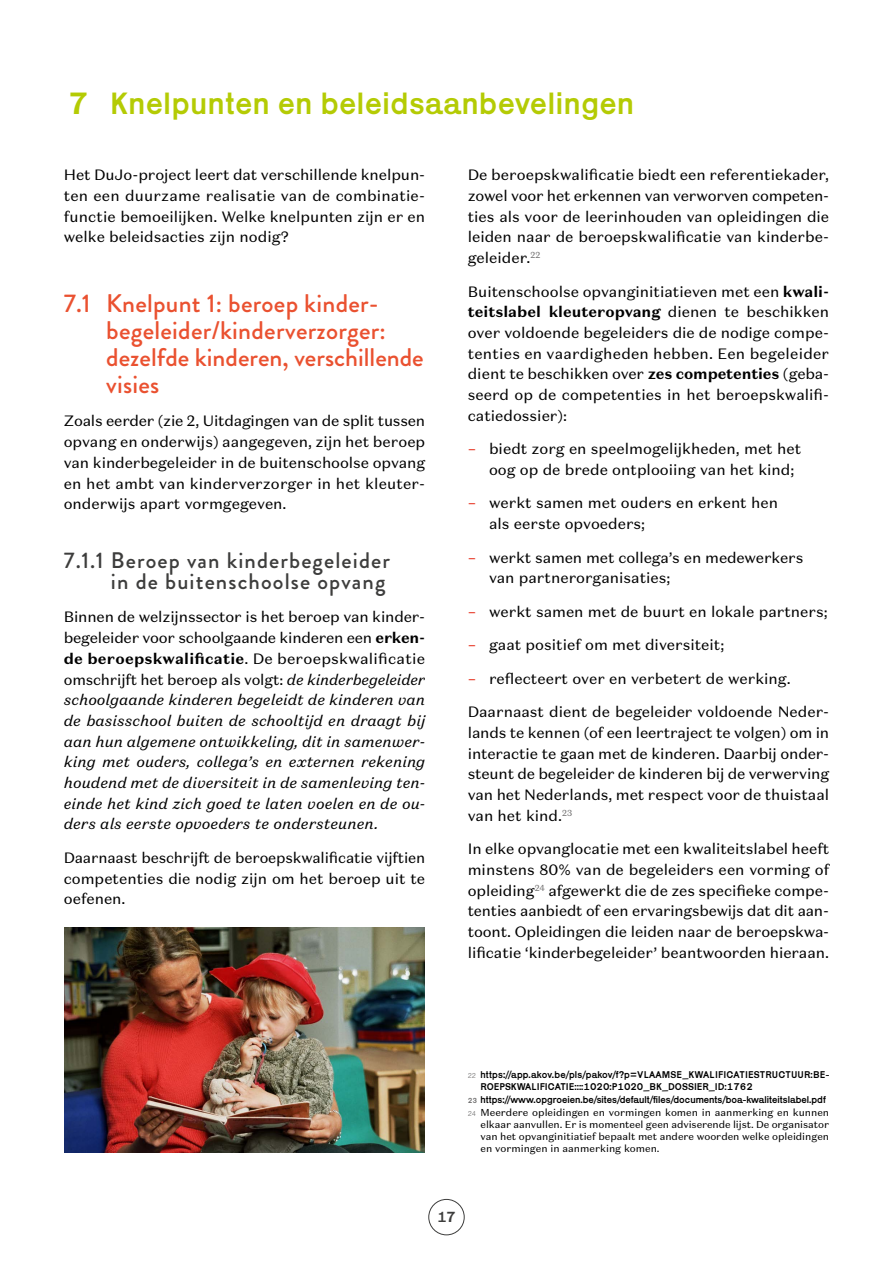
<style>
.page{position:relative;width:893px;height:1263px;background:#fff}
.page>*{position:absolute;margin:0;border:0;box-sizing:border-box;transform-origin:0 0}
.t1{font:31.5px "Karrik";letter-spacing:.025em;color:#b4cb04}
.t2{font:500 25.5px/27px "Brandon Grotesque";letter-spacing:.01em;color:#ea5130}
.t3{font:500 22.5px/20.7px "Brandon Grotesque";letter-spacing:.05em;color:#3d3d3c;text-align:right}
.t4{font:15px/20.7px "Domaine Sans Text";color:#000;text-align:justify}
.t5{font:italic 15px/20.7px "Domaine Sans Text";color:#000;text-align:justify}
.t6{font:15px "Karrik";color:#3d3d3c}
.t7{font:10.05px/12px "Domaine Sans Text";color:#000;text-align:justify}
.t8{font:10.05px/12px "Karrik";color:#000}
.s1{font-style:normal}
.s2{font-weight:700;font-style:normal}
.s3{font-weight:700}
.s4{color:#e52a17}
.s5{font-family:"Nimbus San";font-weight:300;font-size:7.5px;color:#706f6f}
.s6{font-size:7.5px;color:#706f6f}
</style>
<div class="page">
<div style="left:429px;top:1199px;width:35px;height:36px;border:1px solid #3d3d3c;border-radius:50%"></div>
<img style="left:64px;top:927px;width:361px;height:225px">
<h1 class="t1" style="left:68px;top:77px;width:567px">7 Knelpunten en beleidsaanbevelingen</h1>
<p class="t4" style="left:64px;top:165px;width:363px">Het DuJo-project leert dat verschillende knelpun&shy;ten een duurzame realisatie van de combinatie&shy;functie bemoeilijken. Welke knelpunten zijn er en welke beleidsacties zijn nodig?</p>
<h2 class="t2" style="left:106px;top:290px;width:319px;text-indent:-43px">7.1 Knelpunt 1: beroep kinder&shy;begeleider/kinderverzorger: dezelfde kinderen, verschillende visies</h2>
<p class="t4" style="left:64px;top:411px;width:363px;text-align:left">Zoals eerder (zie 2, Uitdagingen van de split tussen opvang en onderwijs) aangegeven, zijn het beroep van kinderbegeleider in de buitenschoolse opvang en het ambt van kinderverzorger in het kleuter&shy;onderwijs apart vormgegeven.</p>
<h3 class="t3" style="left:64px;top:550px;width:328px">7.1.1 Beroep van kinderbegeleider in de buitenschoolse opvang</h3>
<p class="t5" style="left:64px;top:607px;width:363px"><span class="s1">Binnen de welzijnssector is het beroep van kinder&shy;begeleider voor schoolgaande kinderen een</span> <span class="s2">erken&shy;de beroepskwalificatie</span><span class="s1">. De beroepskwalificatie omschrijft het beroep als volgt:</span> de kinderbegeleider schoolgaande kinderen begeleidt de kinderen van de basisschool buiten de schooltijd en draagt bij aan hun algemene ontwikkeling, dit in samenwer&shy;king met ouders, collega’s en externen rekening houdend met de diversiteit in de samenleving ten&shy;einde het kind zich goed te laten voelen en de ou&shy;ders als eerste opvoeders te ondersteunen.</p>
<p class="t4" style="left:64px;top:847px;width:363px">Daarnaast beschrijft de beroepskwalificatie vijftien competenties die nodig zijn om het beroep uit te oefenen.</p>
<p class="t4" style="left:468px;top:165px;width:363px">De beroepskwalificatie biedt een referentiekader, zowel voor het erkennen van verworven competen&shy;ties als voor de leerinhouden van opleidingen die leiden naar de beroepskwalificatie van kinderbe&shy;geleider.<sup>22</sup></p>
<p class="t4" style="left:468px;top:281px;width:363px">Buitenschoolse opvanginitiatieven met een <span class="s3">kwali&shy;teitslabel kleuteropvang</span> dienen te beschikken over voldoende begeleiders die de nodige compe&shy;tenties en vaardigheden hebben. Een begeleider dient te beschikken over <span class="s3">zes competenties</span> (geba&shy;seerd op de competenties in het beroepskwalifi&shy;catiedossier):</p>
<p class="t4" style="left:489px;top:439px;width:314px;text-indent:-21px"><span class="s4">–</span> biedt zorg en speelmogelijkheden, met het oog op de brede ontplooiing van het kind;</p>
<p class="t4" style="left:489px;top:493px;width:290px;text-indent:-21px"><span class="s4">–</span> werkt samen met ouders en erkent hen als eerste opvoeders;</p>
<p class="t4" style="left:489px;top:547px;width:316px;text-indent:-21px"><span class="s4">–</span> werkt samen met collega’s en medewerkers van partnerorganisaties;</p>
<p class="t4" style="left:468px;top:601px;width:361px"><span class="s4">–</span> werkt samen met de buurt en lokale partners;</p>
<p class="t4" style="left:468px;top:634px;width:258px"><span class="s4">–</span> gaat positief om met diversiteit;</p>
<p class="t4" style="left:468px;top:668px;width:325px"><span class="s4">–</span> reflecteert over en verbetert de werking.</p>
<p class="t4" style="left:468px;top:701px;width:363px">Daarnaast dient de begeleider voldoende Neder&shy;lands te kennen (of een leertraject te volgen) om in interactie te gaan met de kinderen. Daarbij onder&shy;steunt de begeleider de kinderen bij de verwerving van het Nederlands, met respect voor de thuistaal van het kind.<sup>23</sup></p>
<p class="t4" style="left:468px;top:838px;width:363px">In elke opvanglocatie met een kwaliteitslabel heeft minstens 80% van de begeleiders een vorming of opleiding<sup>24</sup> afgewerkt die de zes specifieke compe&shy;tenties aanbiedt of een ervaringsbewijs dat dit aan&shy;toont. Opleidingen die leiden naar de beroepskwa&shy;lificatie ‘kinderbegeleider’ beantwoorden hieraan.</p>
<p class="t8" style="left:480px;top:1067px;width:350px;text-indent:-13px"><span class="s5">22</span> https://app.akov.be/pls/pakov/f?p=VLAAMSE_KWALIFICATIESTRUCTUUR:BE-<br>ROEPSKWALIFICATIE::::1020:P1020_BK_DOSSIER_ID:1762</p>
<p class="t8" style="left:468px;top:1093px;width:360px"><span class="s6">23</span> https://www.opgroeien.be/sites/default/files/documents/boa-kwaliteitslabel.pdf</p>
<p class="t7" style="left:480px;top:1107px;width:350px;text-indent:-13px"><span class="s5">24</span> Meerdere opleidingen en vormingen komen in aanmerking en kunnen elkaar aanvullen. Er is momenteel geen adviserende lijst. De organisator van het opvanginitiatief bepaalt met andere woorden welke opleidingen en vormingen in aanmerking komen.</p>
<p class="t6" style="left:437px;top:1204px;width:20px">17</p>
</div>
